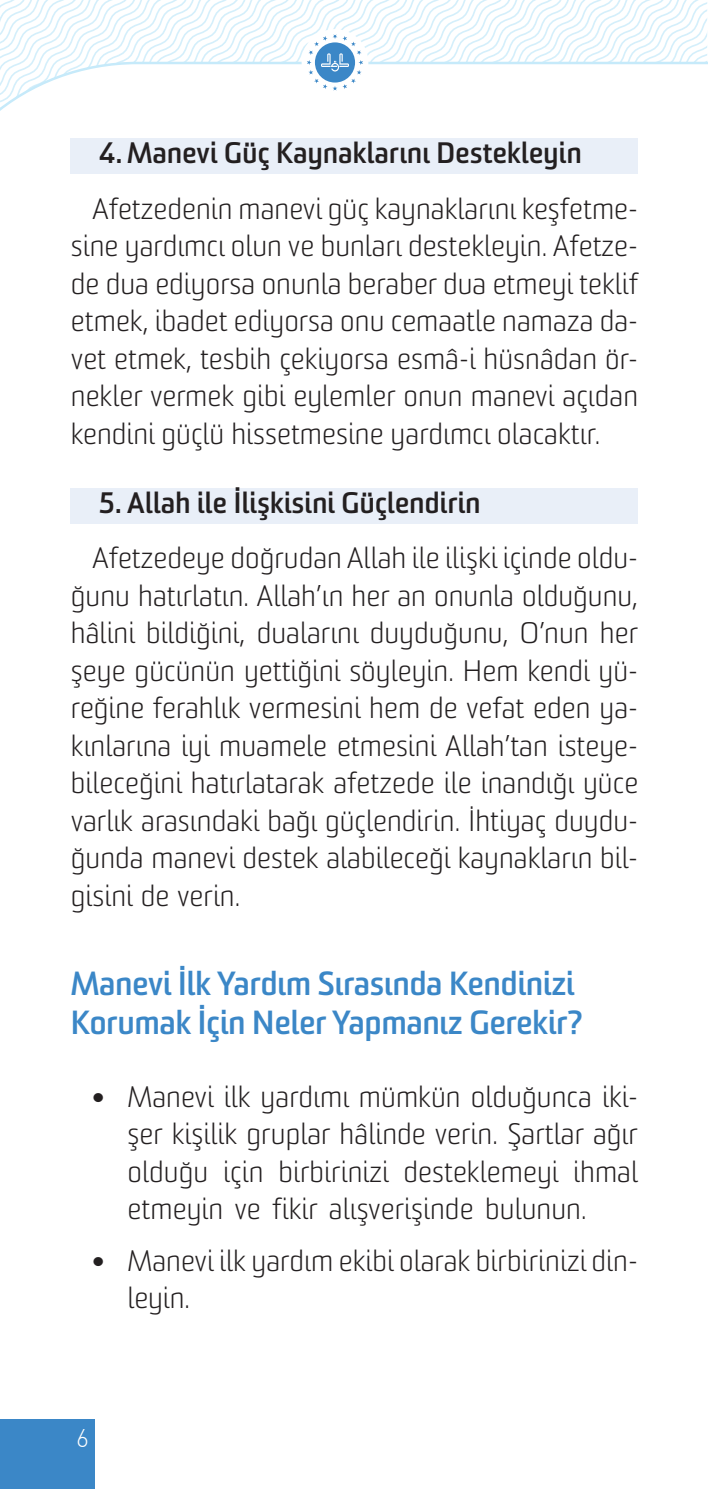
<style>
.page{position:relative;width:709px;height:1489px;background:#fff}
.page>*{position:absolute;margin:0;border:0;box-sizing:border-box;transform-origin:0 0}
.t1{font:700 32.5px/39px "Sommet";letter-spacing:.005em;color:#3b87c7}
.t2{font:300 28.75px/37.5px "Sommet";letter-spacing:.005em;color:#231f20;text-align:justify}
.t3{font:700 28.75px "Sommet";letter-spacing:.01em;color:#231f20}
.t4{font:300 25px "DI Nbek";color:#fff}
.s1{font-family:"DI Nbek"}
</style>
<div class="page">
<svg style="left:0;top:0;width:707px;height:149px"></svg>
<div style="left:0;top:1419px;width:95px;height:69px;background:#3b87c7"></div>
<div style="left:301px;top:29px;width:67px;height:67px;background:#fff;border-radius:50%"></div>
<svg style="left:307px;top:34px;width:56px;height:57px"></svg>
<div style="left:71px;top:138px;width:567px;height:36px;background:#e9eff8"></div>
<div style="left:71px;top:488px;width:567px;height:36px;background:#e9eff8"></div>
<p class="t3" style="left:99px;top:135px;width:484px">4. Manevi Güç Kaynaklarını Destekleyin</p>
<p class="t2" style="left:71px;top:189px;width:569px;text-indent:21px">Afetzedenin manevi güç kaynaklarını keşfetme&shy;sine yardımcı olun ve bunları destekleyin. Afetze&shy;de dua ediyorsa onunla beraber dua etmeyi teklif etmek, ibadet ediyorsa onu cemaatle namaza da&shy;vet etmek, tesbih çekiyorsa esmâ-i hüsnâdan ör&shy;nekler vermek gibi eylemler onun manevi açıdan kendini güçlü hissetmesine yardımcı olacaktır.</p>
<p class="t3" style="left:99px;top:485px;width:383px">5. Allah ile İlişkisini Güçlendirin</p>
<p class="t2" style="left:71px;top:539px;width:568px;text-indent:21px">Afetzedeye doğrudan Allah ile ilişki içinde oldu&shy;ğunu hatırlatın. Allah’ın her an onunla olduğunu, hâlini bildiğini, dualarını duyduğunu, O’nun her şeye gücünün yettiğini söyleyin. Hem kendi yü&shy;reğine ferahlık vermesini hem de vefat eden ya&shy;kınlarına iyi muamele etmesini Allah’tan isteye&shy;bileceğini hatırlatarak afetzede ile inandığı yüce varlık arasındaki bağı güçlendirin. İhtiyaç duydu&shy;ğunda manevi destek alabileceği kaynakların bil&shy;gisini de verin.</p>
<p class="t1" style="left:71px;top:963px;width:513px">Manevi İlk Yardım Sırasında Kendinizi<br>Korumak İçin Neler Yapmanız Gerekir?</p>
<p class="t2" style="left:128px;top:1077px;width:512px;text-indent:-37px"><span class="s1">•</span> Manevi ilk yardımı mümkün olduğunca iki&shy;şer kişilik gruplar hâlinde verin. Şartlar ağır olduğu için birbirinizi desteklemeyi ihmal etmeyin ve fikir alışverişinde bulunun.</p>
<p class="t2" style="left:128px;top:1241px;width:512px;text-indent:-37px"><span class="s1">•</span> Manevi ilk yardım ekibi olarak birbirinizi din&shy;leyin.</p>
<p class="t4" style="left:76px;top:1422px;width:14px">6</p>
</div>
